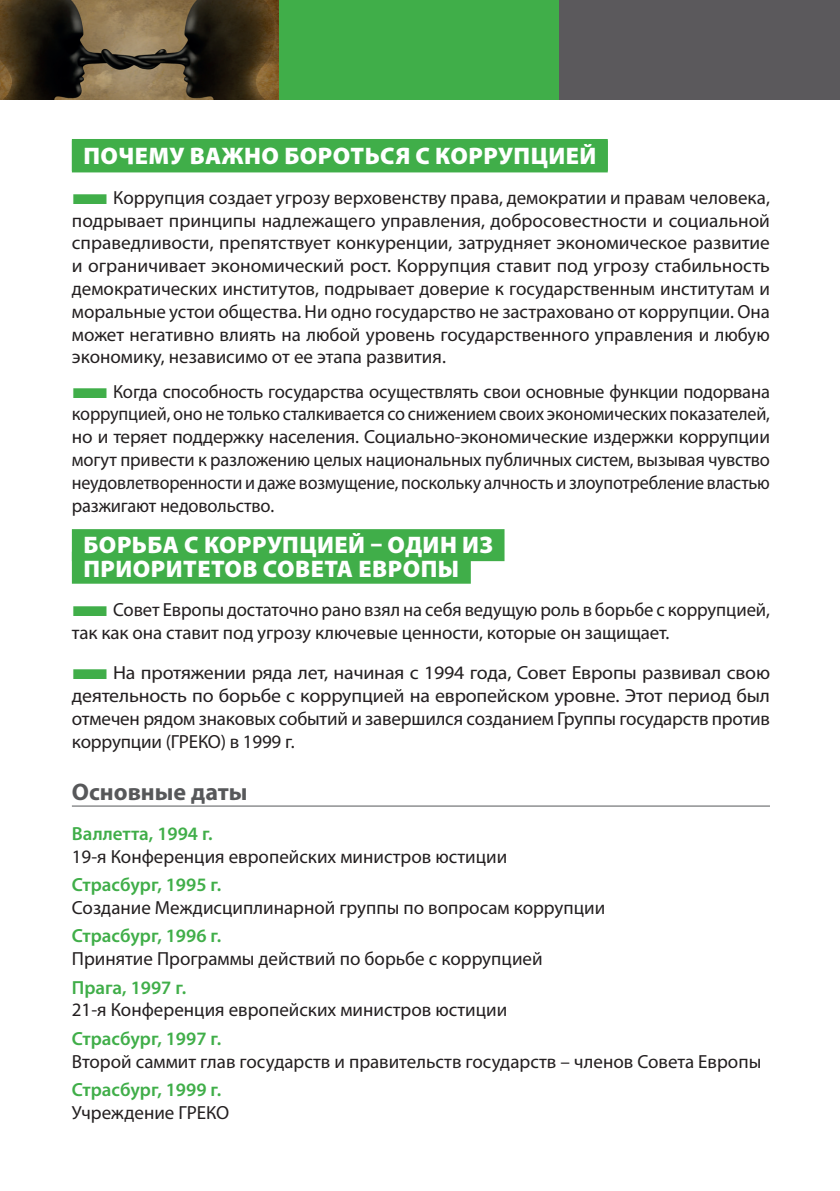
<style>
.page{position:relative;width:840px;height:1191px;background:#fff}
.page>*{position:absolute;margin:0;border:0;box-sizing:border-box;transform-origin:0 0}
.t1{font:900 24px/24px "Myriad Pro";letter-spacing:.02em;color:#fff}
.t2{font:700 24px "Myriad Pro";color:#57585a}
.t3{font:19px/22.8px "Myriad Pro";color:#231f20;text-align:justify}
.t4{font:19px/22.8px "Myriad Pro";color:#231f20;text-align:justify;scale:1.05 1}
.t5{font:600 19px "Myriad Pro";color:#40ae49}
.s1{color:#40ae49}
</style>
<div class="page">
<div style="left:72px;top:140px;width:535px;height:32px;background:#40ae49"></div>
<div style="left:72px;top:139px;width:535px;height:32px;background:#40ae49"></div>
<div style="left:72px;top:529px;width:432px;height:32px;background:#40ae49"></div>
<div style="left:72px;top:551px;width:398px;height:32px;background:#40ae49"></div>
<hr style="left:72px;top:805px;width:697px;height:1px;background:#57585a">
<img style="left:0;top:0;width:279px;height:99px">
<div style="left:279px;top:0;width:279px;height:99px;background:#40ae49"></div>
<div style="left:558px;top:0;width:281px;height:99px;background:#5b595c"></div>
<p class="t1" style="left:83px;top:143px;width:514px">ПОЧЕМУ ВАЖНО БОРОТЬСЯ С КОРРУПЦИЕЙ</p>
<p class="t3" style="left:72px;top:186px;width:699px"><span class="s1">■</span>Коррупция создает угрозу верховенству права, демократии и правам человека, подрывает принципы надлежащего управления, добросовестности и социальной справедливости, препятствует конкуренции, затрудняет экономическое развитие и ограничивает экономический рост. Коррупция ставит под угрозу стабильность демократических институтов, подрывает доверие к государственным институтам и моральные устои общества. Ни одно государство не застраховано от коррупции. Она может негативно влиять на любой уровень государственного управления и любую экономику, независимо от ее этапа развития.</p>
<p class="t3" style="left:72px;top:379px;width:699px"><span class="s1">■</span>Когда способность государства осуществлять свои основные функции подорвана коррупцией, оно не только сталкивается со снижением своих экономических показателей, но и теряет поддержку населения. Социально-экономические издержки коррупции могут привести к разложению целых национальных публичных систем, вызывая чувство неудовлетворенности и даже возмущение, поскольку алчность и злоупотребление властью разжигают недовольство.</p>
<p class="t1" style="left:83px;top:531px;width:411px">БОРЬБА С КОРРУПЦИЕЙ – ОДИН ИЗ<br>ПРИОРИТЕТОВ СОВЕТА ЕВРОПЫ</p>
<p class="t3" style="left:72px;top:598px;width:699px"><span class="s1">■</span>Совет Европы достаточно рано взял на себя ведущую роль в борьбе с коррупцией, так как она ставит под угрозу ключевые ценности, которые он защищает.</p>
<p class="t4" style="left:72px;top:661px;width:666px"><span class="s1">■</span>На протяжении ряда лет, начиная с 1994 года, Совет Европы развивал свою деятельность по борьбе с коррупцией на европейском уровне. Этот период был отмечен рядом знаковых событий и завершился созданием Группы государств против коррупции (ГРЕКО) в 1999 г.</p>
<p class="t2" style="left:72px;top:776px;width:177px">Основные даты</p>
<p class="t5" style="left:72px;top:821px;width:142px">Валлетта, 1994 г.</p>
<p class="t3" style="left:72px;top:844px;width:437px">19-я Конференция европейских министров юстиции</p>
<p class="t5" style="left:72px;top:872px;width:151px">Страсбург, 1995 г.</p>
<p class="t3" style="left:72px;top:895px;width:534px">Создание Междисциплинарной группы по вопросам коррупции</p>
<p class="t5" style="left:72px;top:923px;width:151px">Страсбург, 1996 г.</p>
<p class="t3" style="left:72px;top:947px;width:472px">Принятие Программы действий по борьбе с коррупцией</p>
<p class="t5" style="left:72px;top:975px;width:116px">Прага, 1997 г.</p>
<p class="t3" style="left:72px;top:998px;width:437px">21-я Конференция европейских министров юстиции</p>
<p class="t5" style="left:72px;top:1026px;width:151px">Страсбург, 1997 г.</p>
<p class="t3" style="left:72px;top:1049px;width:690px">Второй саммит глав государств и правительств государств – членов Совета Европы</p>
<p class="t5" style="left:72px;top:1077px;width:151px">Страсбург, 1999 г.</p>
<p class="t3" style="left:72px;top:1100px;width:159px">Учреждение ГРЕКО</p>
</div>
